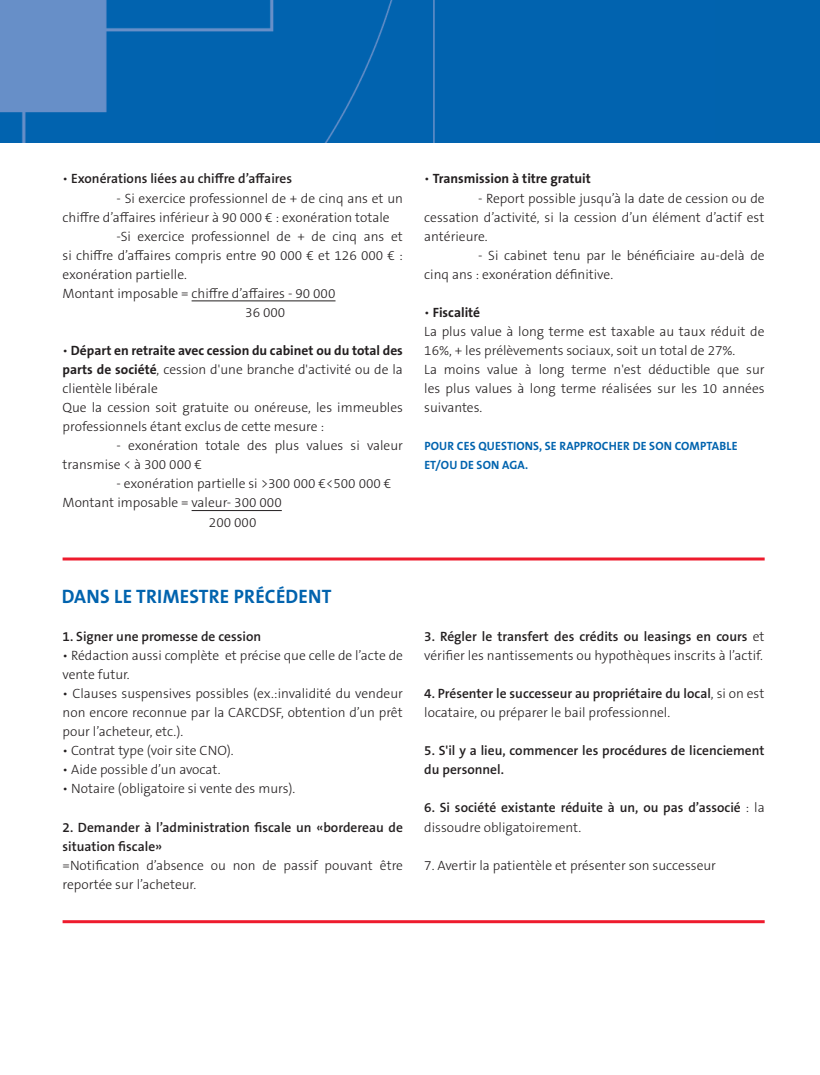
<style>
.page{position:relative;width:820px;height:1075px;background:#fff}
.page>*{position:absolute;margin:0;border:0;box-sizing:border-box;transform-origin:0 0}
.t1{font:700 19.5px "The Sans OT7";letter-spacing:.015em;color:#0163ae}
.texte_courant{font:300 13.5px/19px "The Sans OT3";color:#231f20}
.texte_courant-2{font:600 13.5px/19px "The Sans OT6";color:#231f20}
.texte_courant-3{font:700 13.5px/19px "The Sans OT7";color:#231f20;text-align:justify}
.t2{font:700 12px "The Sans OT7";letter-spacing:.015em;color:#0163ae}
.s1{font-family:"The Sans OT3";font-weight:300}
.s2{font-family:"The Sans OT6";font-weight:600}
</style>
<div class="page">
<div style="left:20px;top:0;width:799px;height:143px;background:#0163ae"></div>
<img style="left:20px;top:0;width:415px;height:143px">
<svg style="left:0;top:0;width:20px;height:143px;background:#5185c2"></svg>
<hr style="left:191px;top:300px;width:144px;height:1px;background:#231f20">
<hr style="left:191px;top:510px;width:91px;height:1px;background:#231f20">
<hr style="left:63px;top:557px;width:701px;height:3px;background:#ee1b2d">
<hr style="left:63px;top:920px;width:701px;height:3px;background:#ee1b2d">
<p class="texte_courant-2" style="left:63px;top:169px;width:231px"><span class="s1">•</span> Exonérations liées au chiffre d’affaires</p>
<p class="texte_courant" style="left:63px;top:188px;width:342px;text-indent:54px">- Si exercice professionnel de + de cinq ans et un chiffre d’affaires inférieur à 90 000 € : exonération totale</p>
<p class="texte_courant" style="left:63px;top:227px;width:342px;text-align:justify;text-indent:54px">-Si exercice professionnel de + de cinq ans et si chiffre d’affaires compris entre 90 000 € et 126 000 € : exonération partielle.</p>
<p class="texte_courant" style="left:63px;top:284px;width:274px">Montant imposable = chiffre d’affaires - 90 000</p>
<p class="texte_courant" style="left:245px;top:303px;width:42px">36 000</p>
<p class="texte_courant-3" style="left:63px;top:341px;width:342px"><span class="s1">•</span> Départ en retraite avec cession du cabinet ou du total des parts de société<span class="s1">, cession d'une branche d'activité ou de la clientèle libérale</span></p>
<p class="texte_courant" style="left:63px;top:398px;width:342px">Que la cession soit gratuite ou onéreuse, les immeubles professionnels étant exclus de cette mesure :</p>
<p class="texte_courant" style="left:63px;top:436px;width:342px;text-indent:54px">- exonération totale des plus values si valeur transmise &lt; à 300 000 €</p>
<p class="texte_courant" style="left:117px;top:474px;width:276px">- exonération partielle si &gt;300 000 €&lt;500 000 €</p>
<p class="texte_courant" style="left:63px;top:493px;width:221px">Montant imposable = valeur- 300 000</p>
<p class="texte_courant" style="left:209px;top:512px;width:49px">200 000</p>
<p class="texte_courant-3" style="left:424px;top:169px;width:168px"><span class="s1">•</span> Transmission à titre gratuit</p>
<p class="texte_courant" style="left:424px;top:188px;width:342px;text-align:justify;text-indent:54px">- Report possible jusqu’à la date de cession ou de cessation d’activité, si la cession d’un élément d’actif est antérieure.</p>
<p class="texte_courant" style="left:424px;top:246px;width:342px;text-indent:54px">- Si cabinet tenu par le bénéficiaire au-delà de cinq ans : exonération définitive.</p>
<p class="texte_courant-3" style="left:424px;top:303px;width:57px"><span class="s1">•</span> Fiscalité</p>
<p class="texte_courant" style="left:424px;top:322px;width:342px">La plus value à long terme est taxable au taux réduit de<br>16%, + les prélèvements sociaux, soit un total de 27%.</p>
<p class="texte_courant" style="left:424px;top:360px;width:342px;text-align:justify">La moins value à long terme n'est déductible que sur les plus values à long terme réalisées sur les 10 années suivantes.</p>
<p class="t2" style="left:424px;top:438px;width:314px">POUR CES QUESTIONS, SE RAPPROCHER DE SON COMPTABLE</p>
<p class="t2" style="left:424px;top:457px;width:105px">ET/OU DE SON AGA.</p>
<p class="t1" style="left:62px;top:583px;width:271px">DANS LE TRIMESTRE PRÉCÉDENT</p>
<p class="texte_courant-2" style="left:63px;top:627px;width:200px">1. Signer une promesse de cession</p>
<p class="texte_courant" style="left:63px;top:646px;width:342px">• Rédaction aussi complète et précise que celle de l’acte de vente futur.</p>
<p class="texte_courant" style="left:63px;top:684px;width:342px;text-align:justify">• Clauses suspensives possibles (ex.:invalidité du vendeur non encore reconnue par la CARCDSF, obtention d’un prêt pour l’acheteur, etc.).</p>
<p class="texte_courant" style="left:63px;top:741px;width:172px">• Contrat type (voir site CNO).</p>
<p class="texte_courant" style="left:63px;top:760px;width:159px">• Aide possible d’un avocat.</p>
<p class="texte_courant" style="left:63px;top:779px;width:234px">• Notaire (obligatoire si vente des murs).</p>
<p class="texte_courant-2" style="left:63px;top:817px;width:342px">2. Demander à l’administration fiscale un «bordereau de situation fiscale»</p>
<p class="texte_courant" style="left:63px;top:855px;width:342px">=Notification d’absence ou non de passif pouvant être reportée sur l’acheteur.</p>
<p class="texte_courant" style="left:424px;top:627px;width:341px"><span class="s2">3. Régler le transfert des crédits ou leasings en cours</span> et vérifier les nantissements ou hypothèques inscrits à l’actif.</p>
<p class="texte_courant" style="left:424px;top:684px;width:341px"><span class="s2">4. Présenter le successeur au propriétaire du local</span>, si on est locataire, ou préparer le bail professionnel.</p>
<p class="texte_courant-2" style="left:424px;top:741px;width:341px">5. S'il y a lieu, commencer les procédures de licenciement du personnel.</p>
<p class="texte_courant-2" style="left:424px;top:798px;width:342px">6. Si société existante réduite à un, ou pas d’associé <span class="s1">: la dissoudre obligatoirement.</span></p>
<p class="texte_courant" style="left:424px;top:855px;width:293px">7. Avertir la patientèle et présenter son successeur</p>
</div>
